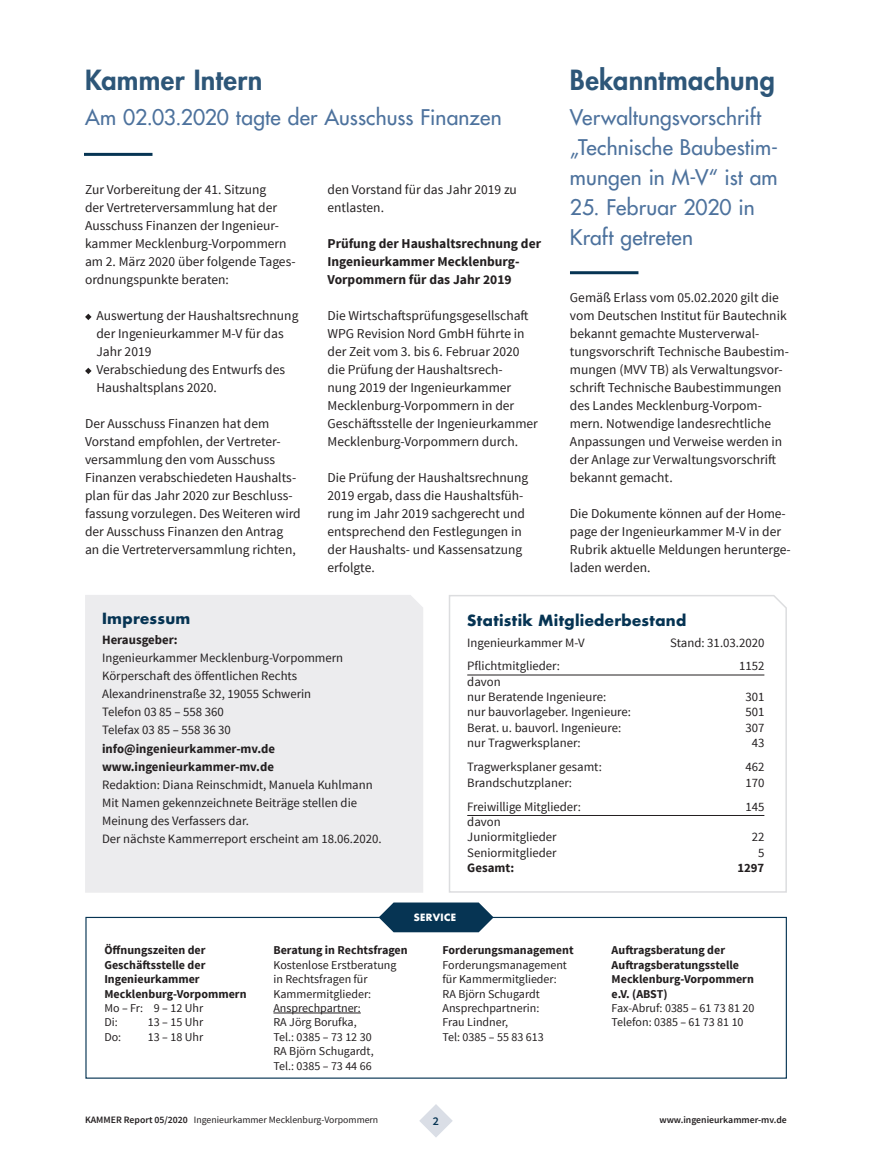
<style>
.page{position:relative;width:872px;height:1170px;background:#fff}
.page>*{position:absolute;margin:0;border:0;box-sizing:border-box;transform-origin:0 0}
.t1{font:800 27px "Futura Std";letter-spacing:.01em;color:#2d5678}
.t2{font:500 21px/30px "Futura Std";letter-spacing:.005em;color:#4d729d}
.t3{font:700 15px "Futura Std";letter-spacing:.025em;color:#063453}
.t4{font:13.5px/18px "Source Sans Pro";color:#231f20}
.t5{font:700 13.5px/18px "Source Sans Pro";color:#231f20}
.t6{font:12.75px/18px "Source Sans Pro";color:#231f20}
.t7{font:700 12.75px/18px "Source Sans Pro";color:#231f20}
.t8{font:12px/14.4px "Source Sans Pro";color:#231f20}
.t9{font:700 12px/14.4px "Source Sans Pro";color:#231f20}
.t10{font:600 12px "Source Sans Pro";color:#063453}
.t11{font:9.75px "Source Sans Pro";color:#231f20}
.t12{font:600 9.75px "Source Sans Pro";color:#231f20}
.t13{font:700 9.75px "Futura Std";letter-spacing:.04em;color:#fff}
.s1{font-weight:600}
</style>
<div class="page">
<svg style="left:419px;top:1104px;width:34px;height:33px"></svg>
<div style="left:85px;top:595px;width:338px;height:297px;background:#ececee"></div>
<svg style="left:449px;top:595px;width:338px;height:298px"></svg>
<hr style="left:273px;top:1012px;width:88px;height:1px;background:#231f20">
<div style="left:85px;top:916px;width:702px;height:162px;border:1px solid #063453"></div>
<svg style="left:379px;top:902px;width:114px;height:30px"></svg>
<svg style="left:85px;top:313px;width:7px;height:7px"></svg>
<svg style="left:85px;top:367px;width:7px;height:7px"></svg>
<hr style="left:84px;top:153px;width:68px;height:3px;background:#063453">
<hr style="left:570px;top:271px;width:68px;height:3px;background:#063453">
<h1 class="t1" style="left:85px;top:63px;width:179px">Kammer Intern</h1>
<h2 class="t2" style="left:85px;top:102px;width:418px">Am 02.03.2020 tagte der Ausschuss Finanzen</h2>
<p class="t4" style="left:85px;top:181px;width:212px">Zur Vorbereitung der 41. Sitzung<br>der Vertreterversammlung hat der<br>Ausschuss Finanzen der Ingenieur&shy;kammer Mecklenburg-Vorpommern am 2. März 2020 über folgende Tages&shy;ordnungspunkte beraten:</p>
<p class="t4" style="left:96px;top:307px;width:203px">Auswertung der Haushaltsrechnung der Ingenieurkammer M-V für das<br>Jahr 2019<br>Verabschiedung des Entwurfs des<br>Haushaltsplans 2020.</p>
<p class="t4" style="left:85px;top:415px;width:217px">Der Ausschuss Finanzen hat dem Vorstand empfohlen, der Vertreter&shy;versammlung den vom Ausschuss Finanzen verabschiedeten Haushalts&shy;plan für das Jahr 2020 zur Beschluss&shy;fassung vorzulegen. Des Weiteren wird der Ausschuss Finanzen den Antrag an die Vertreterversammlung richten,</p>
<p class="t4" style="left:327px;top:181px;width:191px">den Vorstand für das Jahr 2019 zu entlasten.</p>
<p class="t5" style="left:327px;top:235px;width:215px">Prüfung der Haushaltsrechnung der<br>Ingenieurkammer Mecklenburg-<br>Vorpommern für das Jahr 2019</p>
<p class="t4" style="left:327px;top:307px;width:212px">Die Wirtschaftsprüfungsgesellschaft WPG Revision Nord GmbH führte in der Zeit vom 3. bis 6. Februar 2020 die Prüfung der Haushaltsrech-<br>nung 2019 der Ingenieurkammer Mecklenburg-Vorpommern in der Geschäftsstelle der Ingenieurkammer Mecklenburg-Vorpommern durch.</p>
<p class="t4" style="left:327px;top:469px;width:202px">Die Prüfung der Haushaltsrechnung<br>2019 ergab, dass die Haushaltsfüh&shy;rung im Jahr 2019 sachgerecht und entsprechend den Festlegungen in der Haushalts- und Kassensatzung erfolgte.</p>
<h1 class="t1" style="left:570px;top:63px;width:206px">Bekanntmachung</h1>
<h2 class="t2" style="left:570px;top:102px;width:210px">Verwaltungsvorschrift „Technische Baubestim&shy;mungen in M-V“ ist am</h2>
<h2 class="t2" style="left:570px;top:192px;width:186px">25. Februar 2020 in<br>Kraft getreten</h2>
<p class="t4" style="left:570px;top:289px;width:220px">Gemäß Erlass vom 05.02.2020 gilt die vom Deutschen Institut für Bautechnik bekannt gemachte Musterverwal&shy;tungsvorschrift Technische Baubestim&shy;mungen (MVV TB) als Verwaltungsvor&shy;schrift Technische Baubestimmungen des Landes Mecklenburg-Vorpom&shy;mern. Notwendige landesrechtliche Anpassungen und Verweise werden in der Anlage zur Verwaltungsvorschrift bekannt gemacht.</p>
<p class="t4" style="left:570px;top:505px;width:222px">Die Dokumente können auf der Home&shy;page der Ingenieurkammer M-V in der<br>Rubrik aktuelle Meldungen herunterge&shy;laden werden.</p>
<p class="t3" style="left:102px;top:608px;width:90px">Impressum</p>
<p class="t7" style="left:102px;top:631px;width:77px">Herausgeber:</p>
<p class="t6" style="left:102px;top:649px;width:243px">Ingenieurkammer Mecklenburg-Vorpommern Körperschaft des öffentlichen Rechts Alexandrinenstraße 32, 19055 Schwerin Telefon 03 85 – 558 360<br>Telefax 03 85 – 558 36 30</p>
<p class="t7" style="left:102px;top:739px;width:174px">info@ingenieurkammer-mv.de www.ingenieurkammer-mv.de</p>
<p class="t6" style="left:102px;top:775px;width:281px">Redaktion: Diana Reinschmidt, Manuela Kuhlmann Mit Namen gekennzeichnete Beiträge stellen die Meinung des Verfassers dar.<br>Der nächste Kammerreport erscheint am 18.06.2020.</p>
<p class="t3" style="left:467px;top:610px;width:221px">Statistik Mitgliederbestand</p>
<p class="t6" style="left:467px;top:633px;width:119px">Ingenieurkammer M-V</p>
<p class="t6" style="left:670px;top:633px;width:96px">Stand: 31.03.2020</p>
<p class="t6" style="left:467px;top:657px;width:94px">Pflichtmitglieder:</p>
<p class="t6" style="left:739px;top:657px;width:27px">1152</p>
<p class="t6" style="left:467px;top:674px;width:140px;line-height:15.3px">davon<br>nur Beratende Ingenieure:</p>
<p class="t6" style="left:745px;top:688px;width:21px">301</p>
<p class="t6" style="left:467px;top:703px;width:165px">nur bauvorlageber. Ingenieure:</p>
<p class="t6" style="left:745px;top:703px;width:21px">501</p>
<p class="t6" style="left:467px;top:718px;width:156px">Berat. u. bauvorl. Ingenieure:</p>
<p class="t6" style="left:745px;top:718px;width:21px">307</p>
<p class="t6" style="left:467px;top:733px;width:115px">nur Tragwerksplaner:</p>
<p class="t6" style="left:751px;top:733px;width:14px">43</p>
<p class="t6" style="left:467px;top:758px;width:136px">Tragwerksplaner gesamt:</p>
<p class="t6" style="left:745px;top:758px;width:21px">462</p>
<p class="t6" style="left:467px;top:773px;width:106px">Brandschutzplaner:</p>
<p class="t6" style="left:745px;top:773px;width:21px">170</p>
<p class="t6" style="left:467px;top:797px;width:115px">Freiwillige Mitglieder:</p>
<p class="t6" style="left:745px;top:797px;width:21px">145</p>
<p class="t6" style="left:467px;top:814px;width:91px;line-height:15.3px">davon<br>Juniormitglieder</p>
<p class="t6" style="left:751px;top:828px;width:14px">22</p>
<p class="t6" style="left:467px;top:843px;width:91px">Seniormitglieder</p>
<p class="t6" style="left:758px;top:843px;width:8px">5</p>
<p class="t7" style="left:467px;top:859px;width:48px">Gesamt:</p>
<p class="t7" style="left:737px;top:859px;width:28px">1297</p>
<p class="t13" style="left:414px;top:910px;width:44px">SERVICE</p>
<p class="t9" style="left:104px;top:943px;width:144px">Öffnungszeiten der<br>Geschäftsstelle der<br>Ingenieurkammer<br>Mecklenburg-Vorpommern</p>
<p class="t8" style="left:104px;top:1000px;width:100px">Mo – Fr: 9 – 12 Uhr<br>Di:</p>
<p class="t8" style="left:148px;top:1015px;width:57px">13 – 15 Uhr</p>
<p class="t8" style="left:104px;top:1029px;width:18px">Do:</p>
<p class="t8" style="left:148px;top:1029px;width:57px">13 – 18 Uhr</p>
<p class="t9" style="left:273px;top:943px;width:136px">Beratung in Rechtsfragen</p>
<p class="t8" style="left:273px;top:957px;width:125px">Kostenlose Erstberatung in Rechtsfragen für<br>Kammermitglieder:<br>Ansprechpartner:<br>RA Jörg Borufka,<br>Tel.: 0385 – 73 12 30<br>RA Björn Schugardt,<br>Tel.: 0385 – 73 44 66</p>
<p class="t9" style="left:442px;top:943px;width:132px">Forderungsmanagement</p>
<p class="t8" style="left:442px;top:957px;width:126px">Forderungsmanagement für Kammermitglieder:<br>RA Björn Schugardt<br>Ansprechpartnerin:<br>Frau Lindner,<br>Tel: 0385 – 55 83 613</p>
<p class="t9" style="left:611px;top:943px;width:144px">Auftragsberatung der<br>Auftragsberatungsstelle<br>Mecklenburg-Vorpommern e.V. (ABST)</p>
<p class="t8" style="left:611px;top:1000px;width:144px">Fax-Abruf: 0385 – 61 73 81 20<br>Telefon: 0385 – 61 73 81 10</p>
<p class="t11" style="left:85px;top:1113px;width:295px"><span class="s1">KAMMER Report 05/2020</span> Ingenieurkammer Mecklenburg-Vorpommern</p>
<p class="t10" style="left:433px;top:1112px;width:8px">2</p>
<p class="t12" style="left:659px;top:1113px;width:129px">www.ingenieurkammer-mv.de</p>
</div>
